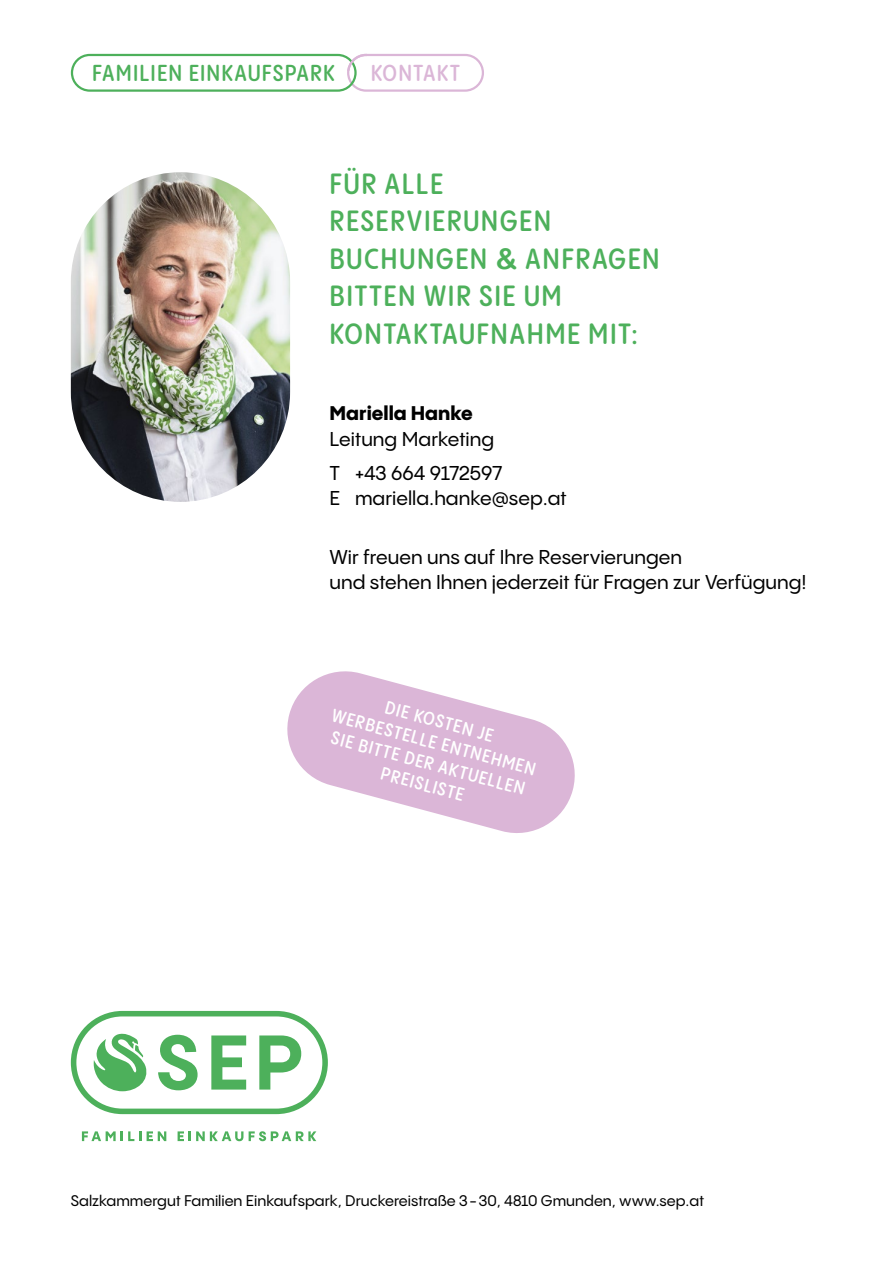
<style>
.page{position:relative;width:893px;height:1263px;background:#fff}
.page>*{position:absolute;margin:0;border:0;box-sizing:border-box;transform-origin:0 0}
.t1{font:600 condensed 28.5px/37.5px "PP Pangram Sans Rounded";letter-spacing:.05em;color:#4db05b}
.t2{font:600 condensed 22.5px "PP Pangram Sans Rounded";letter-spacing:.05em;color:#4db05b}
.t3{font:600 condensed 22.5px "PP Pangram Sans Rounded";letter-spacing:.05em;color:#dbb6d7}
.t4{font:500 19.5px/34px "PP Pangram Sans";color:#000}
.t5{font:800 19.5px "PP Pangram Sans";color:#000}
.t6{font:600 condensed 18px/21.6px "PP Pangram Sans Rounded";color:#fff;text-align:center}
.t7{font:500 15px "PP Pangram Sans";color:#000}
.s1{font-family:"Arial Rounded MT Bold";font-weight:400;font-stretch:normal}
</style>
<div class="page">
<svg style="left:82px;top:1131px;width:59px;height:10px"></svg>
<svg style="left:147px;top:1131px;width:19px;height:10px"></svg>
<svg style="left:178px;top:1131px;width:65px;height:10px"></svg>
<svg style="left:249px;top:1131px;width:67px;height:10px"></svg>
<svg style="left:71px;top:1011px;width:257px;height:103px"></svg>
<img style="left:71px;top:172px;width:219px;height:330px;border-radius:110px">
<div style="left:347px;top:54px;width:137px;height:38px;border:2px solid #dbb6d7;border-radius:18px"></div>
<div style="left:71px;top:54px;width:286px;height:38px;border:2px solid #4db05b;border-radius:18px"></div>
<svg style="left:347px;top:54px;width:19px;height:17px"></svg>
<svg style="left:287px;top:671px;width:288px;height:162px;fill:#dbb6d7"></svg>
<p class="t2" style="left:92px;top:58px;width:245px">FAMILIEN EINKAUFSPARK</p>
<p class="t3" style="left:371px;top:58px;width:91px">KONTAKT</p>
<h1 class="t1" style="left:330px;top:164px;width:332px">FÜR ALLE<br>RESERVIERUNGEN<br>BUCHUNGEN <span class="s1">&amp;</span> ANFRAGEN<br>BITTEN WIR SIE UM<br>KONTAKTAUFNAHME MIT:</h1>
<p class="t5" style="left:330px;top:400px;width:145px">Mariella Hanke</p>
<p class="t4" style="left:330px;top:422px;width:174px">Leitung Marketing<br>T +43 664 9172597</p>
<p class="t4" style="left:330px;top:481px;width:239px">E mariella.hanke@sep.at</p>
<p class="t4" style="left:330px;top:544px;width:479px;line-height:25.5px">Wir freuen uns auf Ihre Reservierungen<br>und stehen Ihnen jederzeit für Fragen zur Verfügung!</p>
<p class="t6" style="left:340px;top:683px;width:212px;rotate:15deg">DIE KOSTEN JE<br>WERBESTELLE ENTNEHMEN<br>SIE BITTE DER AKTUELLEN<br>PREISLISTE</p>
<p class="t7" style="left:71px;top:1192px;width:635px">Salzkammergut Familien Einkaufspark, Druckereistraße 3-30, 4810 Gmunden, www.sep.at</p>
</div>
